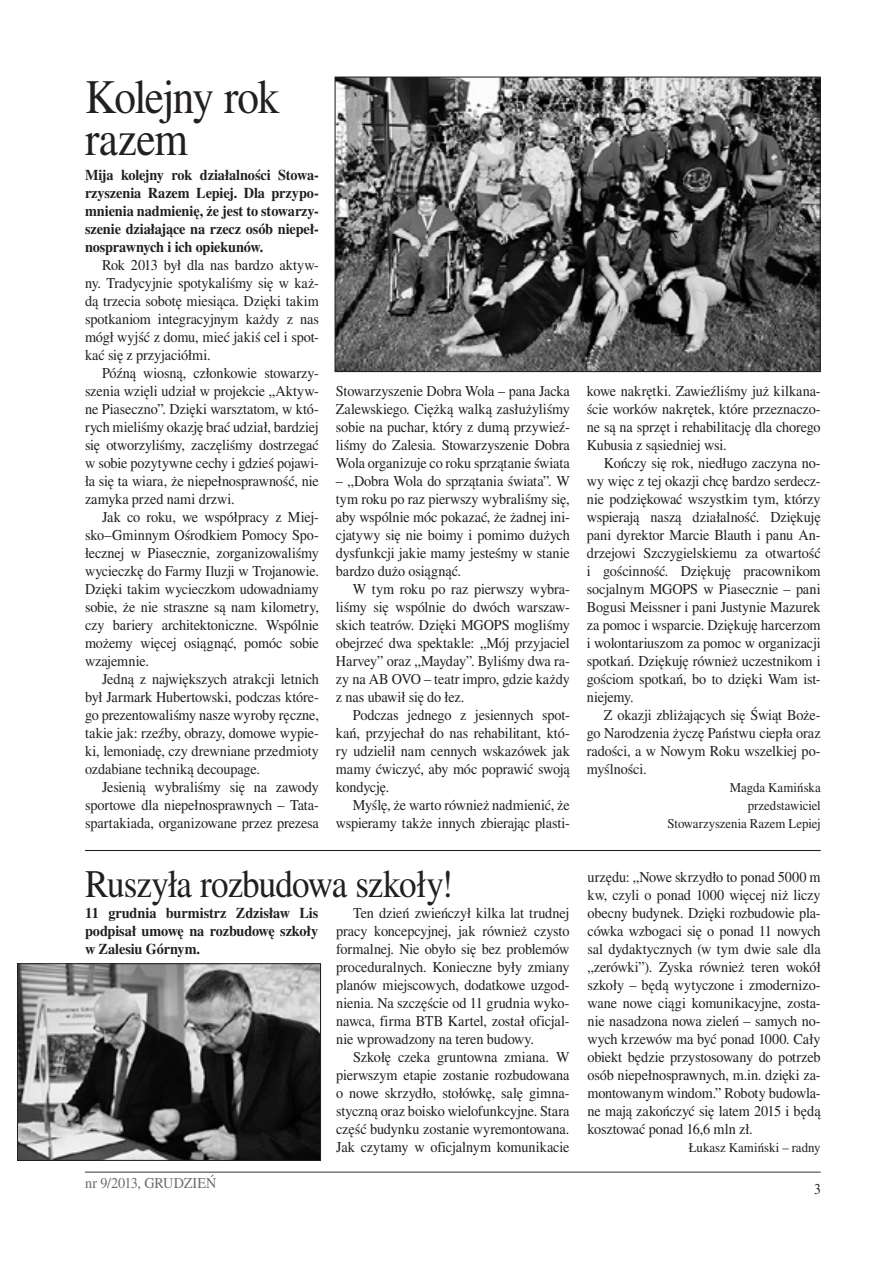
<style>
.page{position:relative;width:893px;height:1263px;background:#fff}
.page>*{position:absolute;margin:0;border:0;box-sizing:border-box;transform-origin:0 0}
.tytul_24{font:48px/42px "Times CE Medium";letter-spacing:-.035em;color:#231f20;scale:.9 1}
.tytul_24-2{font:39px "Times CE Medium";letter-spacing:-.025em;color:#231f20;scale:.9 1}
.body{font:15px/18px "Times CE Medium";letter-spacing:-.01em;color:#231f20;text-align:justify;scale:.95 1}
.body-2{font:15px/18px "Times CE Bold";letter-spacing:-.01em;color:#231f20;text-align:justify;scale:.95 1}
.t1{font:15px "Times CE Medium";letter-spacing:-.005em;color:#6c6d70;scale:.95 1}
.body-3{font:15px "Times CE Medium";letter-spacing:-.01em;color:#231f20;scale:.9 1}
.podpis{font:13.5px/18px "Times CE Medium";letter-spacing:-.005em;color:#231f20;text-align:right;scale:.95 1}
.body-4{font:13.5px "Times CE Medium";letter-spacing:.005em;color:#231f20;scale:.95 1}
</style>
<div class="page">
<hr style="left:85px;top:1171px;width:736px;height:2px;background:#57585a">
<img style="left:337px;top:79px;width:482px;height:291px">
<div style="left:335px;top:77px;width:486px;height:295px;border:1px solid #231f20"></div>
<img style="left:19px;top:965px;width:300px;height:194px">
<div style="left:17px;top:963px;width:304px;height:198px;border:1px solid #231f20"></div>
<hr style="left:85px;top:850px;width:736px;height:1px;background:#231f20">
<p class="tytul_24" style="left:85px;top:76px;width:217px">Kolejny rok razem</p>
<p class="body-2" style="left:85px;top:166px;width:248px">Mija kolejny rok działalności Stowa&shy;rzyszenia Razem Lepiej. Dla przypo&shy;mnienia nadmienię, że jest to stowarzy&shy;szenie działające na rzecz osób niepeł&shy;nosprawnych i ich opiekunów.</p>
<p class="body" style="left:85px;top:256px;width:248px;text-indent:17px">Rok 2013 był dla nas bardzo aktyw&shy;ny. Tradycyjnie spotykaliśmy się w każ&shy;dą trzecia sobotę miesiąca. Dzięki takim spotkaniom integracyjnym każdy z nas mógł wyjść z domu, mieć jakiś cel i spot&shy;kać się z przyjaciółmi.</p>
<p class="body" style="left:85px;top:364px;width:248px;text-indent:17px">Późną wiosną, członkowie stowarzy&shy;szenia wzięli udział w projekcie „Aktyw&shy;ne Piaseczno”. Dzięki warsztatom, w któ&shy;rych mieliśmy okazję brać udział, bardziej się otworzyliśmy, zaczęliśmy dostrzegać w sobie pozytywne cechy i gdzieś pojawi&shy;ła się ta wiara, że niepełnosprawność, nie zamyka przed nami drzwi.</p>
<p class="body" style="left:85px;top:508px;width:248px;text-indent:17px">Jak co roku, we współpracy z Miej&shy;sko–Gminnym Ośrodkiem Pomocy Spo&shy;łecznej w Piasecznie, zorganizowaliśmy wycieczkę do Farmy Iluzji w Trojanowie.<br>Dzięki takim wycieczkom udowadniamy sobie, że nie straszne są nam kilometry, czy bariery architektoniczne. Wspólnie możemy więcej osiągnąć, pomóc sobie wzajemnie.</p>
<p class="body" style="left:85px;top:670px;width:248px;text-indent:17px">Jedną z największych atrakcji letnich był Jarmark Hubertowski, podczas które&shy;go prezentowaliśmy nasze wyroby ręczne, takie jak: rzeźby, obrazy, domowe wypie&shy;ki, lemoniadę, czy drewniane przedmioty ozdabiane techniką decoupage.</p>
<p class="body" style="left:85px;top:778px;width:248px;text-indent:17px">Jesienią wybraliśmy się na zawody sportowe dla niepełnosprawnych – Tata&shy;spartakiada, organizowane przez prezesa</p>
<p class="body" style="left:336px;top:382px;width:248px">Stowarzyszenie Dobra Wola – pana Jacka Zalewskiego. Ciężką walką zasłużyliśmy sobie na puchar, który z dumą przywieź&shy;liśmy do Zalesia. Stowarzyszenie Dobra Wola organizuje co roku sprzątanie świata</p>
<p class="body" style="left:336px;top:472px;width:248px">– „Dobra Wola do sprzątania świata”. W tym roku po raz pierwszy wybraliśmy się, aby wspólnie móc pokazać, że żadnej ini&shy;cjatywy się nie boimy i pomimo dużych dysfunkcji jakie mamy jesteśmy w stanie bardzo dużo osiągnąć.</p>
<p class="body" style="left:336px;top:580px;width:248px;text-indent:17px">W tym roku po raz pierwszy wybra&shy;liśmy się wspólnie do dwóch warszaw&shy;skich teatrów. Dzięki MGOPS mogliśmy obejrzeć dwa spektakle: „Mój przyjaciel Harvey” oraz „Mayday”. Byliśmy dwa ra&shy;zy na AB OVO – teatr impro, gdzie każdy z nas ubawił się do łez.</p>
<p class="body" style="left:336px;top:706px;width:248px;text-indent:17px">Podczas jednego z jesiennych spot&shy;kań, przyjechał do nas rehabilitant, któ&shy;ry udzielił nam cennych wskazówek jak mamy ćwiczyć, aby móc poprawić swoją kondycję.</p>
<p class="body" style="left:336px;top:796px;width:248px;text-align:right">Myślę, że warto również nadmienić, że wspieramy także innych zbierając plasti-</p>
<p class="tytul_24-2" style="left:85px;top:861px;width:411px">Ruszyła rozbudowa szkoły!</p>
<p class="body-2" style="left:85px;top:904px;width:247px">11 grudnia burmistrz Zdzisław Lis podpisał umowę na rozbudowę szkoły w Zalesiu Górnym.</p>
<p class="body" style="left:336px;top:904px;width:247px;text-indent:17px">Ten dzień zwieńczył kilka lat trudnej pracy koncepcyjnej, jak również czysto formalnej. Nie obyło się bez problemów proceduralnych. Konieczne były zmiany planów miejscowych, dodatkowe uzgod&shy;nienia. Na szczęście od 11 grudnia wyko&shy;nawca, firma BTB Kartel, został oficjal&shy;nie wprowadzony na teren budowy.</p>
<p class="body" style="left:336px;top:1048px;width:247px;text-indent:17px">Szkołę czeka gruntowna zmiana. W pierwszym etapie zostanie rozbudowana o nowe skrzydło, stołówkę, salę gimna&shy;styczną oraz boisko wielofunkcyjne. Stara część budynku zostanie wyremontowana.<br>Jak czytamy w oficjalnym komunikacie</p>
<p class="body" style="left:587px;top:382px;width:248px">kowe nakrętki. Zawieźliśmy już kilkana&shy;ście worków nakrętek, które przeznaczo&shy;ne są na sprzęt i rehabilitację dla chorego Kubusia z sąsiedniej wsi.</p>
<p class="body" style="left:587px;top:454px;width:248px;text-indent:17px">Kończy się rok, niedługo zaczyna no&shy;wy więc z tej okazji chcę bardzo serdecz&shy;nie podziękować wszystkim tym, którzy wspierają naszą działalność. Dziękuję pani dyrektor Marcie Blauth i panu An&shy;drzejowi Szczygielskiemu za otwartość i gościnność. Dziękuję pracownikom socjalnym MGOPS w Piasecznie – pani Bogusi Meissner i pani Justynie Mazurek za pomoc i wsparcie. Dziękuję harcerzom i wolontariuszom za pomoc w organizacji spotkań. Dziękuję również uczestnikom i gościom spotkań, bo to dzięki Wam ist&shy;niejemy.</p>
<p class="body" style="left:587px;top:706px;width:248px;text-indent:17px">Z okazji zbliżających się Świąt Boże&shy;go Narodzenia życzę Państwu ciepła oraz radości, a w Nowym Roku wszelkiej po&shy;myślności.</p>
<p class="podpis" style="left:668px;top:778px;width:163px">Magda Kamińska przedstawiciel<br>Stowarzyszenia Razem Lepiej</p>
<p class="body" style="left:587px;top:868px;width:247px">urzędu: „Nowe skrzydło to ponad 5000 m kw, czyli o ponad 1000 więcej niż liczy obecny budynek. Dzięki rozbudowie pla&shy;cówka wzbogaci się o ponad 11 nowych sal dydaktycznych (w tym dwie sale dla „zerówki”). Zyska również teren wokół szkoły – będą wytyczone i zmodernizo&shy;wane nowe ciągi komunikacyjne, zosta&shy;nie nasadzona nowa zieleń – samych no&shy;wych krzewów ma być ponad 1000. Cały obiekt będzie przystosowany do potrzeb osób niepełnosprawnych, m.in. dzięki za&shy;montowanym windom.” Roboty budowla&shy;ne mają zakończyć się latem 2015 i będą kosztować ponad 16,6 mln zł.</p>
<p class="body-4" style="left:689px;top:1140px;width:140px">Łukasz Kamiński – radny</p>
<p class="t1" style="left:85px;top:1174px;width:140px">nr 9/2013, GRUDZIEŃ</p>
<p class="body-3" style="left:814px;top:1180px;width:9px">3</p>
</div>
